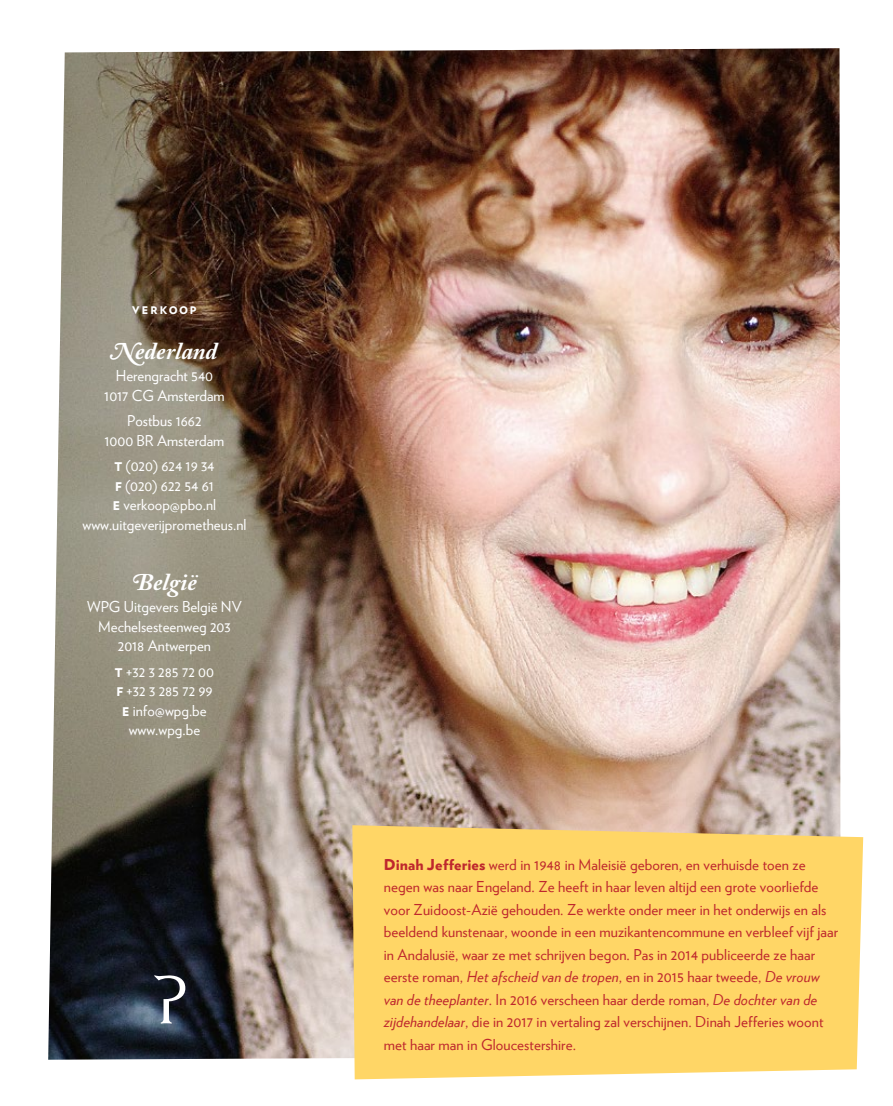
<style>
.page{position:relative;width:893px;height:1106px;background:#fff}
.page>*{position:absolute;margin:0;border:0;box-sizing:border-box;transform-origin:0 0}
.t1{font:italic 700 24px "Adobe Caslon Pro";color:#fff}
.t2{font:15px/22.5px "Verlag";letter-spacing:.005em;color:#be272d}
.t3{font:15px/19.5px "Verlag";color:#fff;text-align:center}
.t4{font:900 10.5px "Verlag";letter-spacing:.185em;color:#fff}
.s1{font-weight:900;font-size:12px}
.s2{font-weight:900}
.s3{font-style:italic}
</style>
<div class="page">
<img style="left:48px;top:48px;width:793px;height:1011px">
<div style="left:352px;top:825px;width:511px;height:254px;background:#ffd666"></div>
<svg style="left:154px;top:975px;width:31px;height:48px"></svg>
<p class="t4" style="left:132px;top:301px;width:66px">VERKOOP</p>
<h1 class="t1" style="left:112px;top:336px;width:107px">Nederland</h1>
<p class="t3" style="left:104px;top:365px;width:122px">Herengracht 540<br>1017 CG Amsterdam</p>
<p class="t3" style="left:105px;top:410px;width:121px">Postbus 1662<br>1000 BR Amsterdam</p>
<p class="t3" style="left:82px;top:455px;width:165px"><span class="s1">T</span> (020) 624 19 34<br><span class="s1">F</span> (020) 622 54 61<br><span class="s1">E</span> verkoop@pbo.nl www.uitgeverijprometheus.nl</p>
<h1 class="t1" style="left:132px;top:567px;width:66px">België</h1>
<p class="t3" style="left:87px;top:596px;width:156px">WPG Uitgevers België NV<br>Mechelsesteenweg 203<br>2018 Antwerpen</p>
<p class="t3" style="left:115px;top:661px;width:100px"><span class="s1">T</span> +32 3 285 72 00<br><span class="s1">F</span> +32 3 285 72 99<br><span class="s1">E</span> info@wpg.be www.wpg.be</p>
<p class="t2" style="left:384px;top:852px;width:456px"><span class="s2">Dinah Jefferies</span> werd in 1948 in Maleisië geboren, en verhuisde toen ze negen was naar Engeland. Ze heeft in haar leven altijd een grote voorliefde voor Zuidoost-Azië gehouden. Ze werkte onder meer in het onderwijs en als beeldend kunstenaar, woonde in een muzikantencommune en verbleef vijf jaar in Andalusië, waar ze met schrijven begon. Pas in 2014 publiceerde ze haar eerste roman, <span class="s3">Het afscheid van de tropen</span>, en in 2015 haar tweede, <span class="s3">De vrouw van de theeplanter</span>. In 2016 verscheen haar derde roman, <span class="s3">De dochter van de zijdehandelaar</span>, die in 2017 in vertaling zal verschijnen. Dinah Jefferies woont met haar man in Gloucestershire.</p>
</div>
